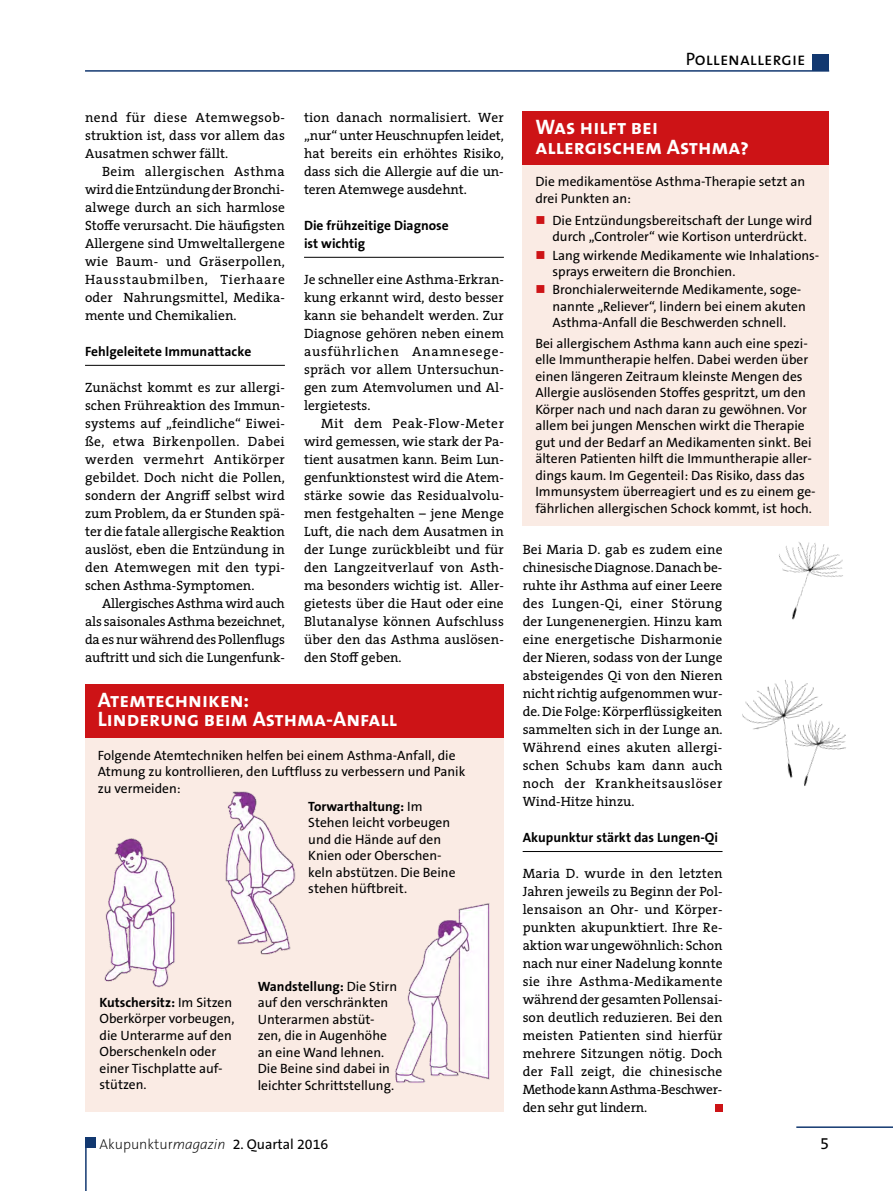
<style>
.page{position:relative;width:893px;height:1191px;background:#fff}
.page>*{position:absolute;margin:0;border:0;box-sizing:border-box;transform-origin:0 0}
.t1{font:700 21px/19.5px "Aku Mag Caps";color:#fff}
.t2{font:18px "Aku Mag Caps";color:#000}
.t3{font:16.5px "The Sans B5 Plain";color:#000}
.t4{font:14.25px "The Sans B5 Plain";color:#000}
.t5{font:13.5px/18px "The Serif";letter-spacing:.005em;color:#000;text-align:justify}
.t6{font:13.5px/16.5px "The Sans B5 Plain";color:#000}
.t7{font:700 13.5px/18px "The Sans B7";color:#000}
.s1{font-family:"The Sans B5 Plain";font-weight:400}
.s2{font-family:"The Sans B2";font-weight:200}
.s3{font-family:"The Sans B2";font-weight:200;font-style:italic}
</style>
<div class="page">
<hr style="left:85px;top:70px;width:744px;height:2px;background:#123870">
<div style="left:812px;top:54px;width:17px;height:17px;background:#123870"></div>
<hr style="left:796px;top:1126px;width:97px;height:2px;background:#123870">
<hr style="left:85px;top:1138px;width:2px;height:53px;background:#123870">
<div style="left:85px;top:1137px;width:11px;height:10px;background:#123870"></div>
<hr style="left:85px;top:365px;width:200px;height:1px;background:#000">
<hr style="left:304px;top:257px;width:200px;height:1px;background:#000">
<hr style="left:523px;top:851px;width:199px;height:1px;background:#000">
<div style="left:715px;top:1104px;width:7px;height:8px;background:#cd1316"></div>
<div style="left:523px;top:164px;width:306px;height:361px;background:#faebe4"></div>
<div style="left:523px;top:111px;width:306px;height:54px;background:#cd1316"></div>
<div style="left:85px;top:737px;width:419px;height:375px;background:#faebe4"></div>
<div style="left:85px;top:684px;width:419px;height:53px;background:#cd1316"></div>
<img style="left:104px;top:838px;width:72px;height:150px">
<img style="left:225px;top:791px;width:71px;height:164px">
<img style="left:395px;top:903px;width:95px;height:180px">
<img style="left:778px;top:542px;width:65px;height:78px">
<img style="left:742px;top:680px;width:104px;height:106px">
<p class="t5" style="left:85px;top:108px;width:201px">nend für diese Atemwegsob&shy;struktion ist, dass vor allem das Ausatmen schwer fällt.</p>
<p class="t5" style="left:85px;top:162px;width:201px;text-indent:17px">Beim allergischen Asthma wird die Entzündung der Bronchi&shy;alwege durch an sich harmlose Stoffe verursacht. Die häufigsten Allergene sind Umweltallergene wie Baum- und Gräserpollen, Hausstaubmilben, Tierhaare oder Nahrungsmittel, Medika&shy;mente und Chemikalien.</p>
<p class="t7" style="left:85px;top:342px;width:168px">Fehlgeleitete Immunattacke</p>
<p class="t5" style="left:85px;top:378px;width:201px">Zunächst kommt es zur allergi&shy;schen Frühreaktion des Immun&shy;systems auf „feindliche“ Eiwei&shy;ße, etwa Birkenpollen. Dabei werden vermehrt Antikörper gebildet. Doch nicht die Pollen, sondern der Angriff selbst wird zum Problem, da er Stunden spä&shy;ter die fatale allergische Reaktion auslöst, eben die Entzündung in den Atemwegen mit den typi&shy;schen Asthma-Symptomen.</p>
<p class="t5" style="left:85px;top:594px;width:201px;text-indent:17px">Allergisches Asthma wird auch als saisonales Asthma bezeichnet, da es nur während des Pollenflugs auftritt und sich die Lungenfunk-</p>
<p class="t5" style="left:304px;top:108px;width:201px">tion danach normalisiert. Wer „nur“ unter Heuschnupfen leidet, hat bereits ein erhöhtes Risiko, dass sich die Allergie auf die un&shy;teren Atemwege ausdehnt.</p>
<p class="t7" style="left:304px;top:216px;width:146px">Die frühzeitige Diagnose ist wichtig</p>
<p class="t5" style="left:304px;top:270px;width:201px">Je schneller eine Asthma-Erkran&shy;kung erkannt wird, desto besser kann sie behandelt werden. Zur Diagnose gehören neben einem ausführlichen Anamnesege&shy;spräch vor allem Untersuchun&shy;gen zum Atemvolumen und Al&shy;lergietests.</p>
<p class="t5" style="left:304px;top:414px;width:201px;text-indent:17px">Mit dem Peak-Flow-Meter wird gemessen, wie stark der Pa&shy;tient ausatmen kann. Beim Lun&shy;genfunktionstest wird die Atem&shy;stärke sowie das Residualvolu&shy;men festgehalten – jene Menge Luft, die nach dem Ausatmen in der Lunge zurückbleibt und für den Langzeitverlauf von Asth&shy;ma besonders wichtig ist. Aller&shy;gietests über die Haut oder eine Blutanalyse können Aufschluss über den das Asthma auslösen&shy;den Stoff geben.</p>
<h1 class="t1" style="left:98px;top:689px;width:301px">Atemtechniken:<br>Linderung beim Asthma-Anfall</h1>
<p class="t6" style="left:98px;top:747px;width:369px">Folgende Atemtechniken helfen bei einem Asthma-Anfall, die<br>Atmung zu kontrollieren, den Luftfluss zu verbessern und Panik zu vermeiden:</p>
<p class="t7" style="left:308px;top:797px;width:116px">Torwarthaltung: <span class="s1">Im</span></p>
<p class="t6" style="left:308px;top:814px;width:149px">Stehen leicht vorbeugen und die Hände auf den<br>Knien oder Oberschen&shy;keln abstützen. Die Beine stehen hüftbreit.</p>
<p class="t7" style="left:100px;top:993px;width:134px">Kutschersitz: <span class="s1">Im Sitzen</span></p>
<p class="t6" style="left:100px;top:1011px;width:136px">Oberkörper vorbeugen, die Unterarme auf den<br>Oberschenkeln oder einer Tischplatte auf&shy;stützen.</p>
<p class="t7" style="left:258px;top:977px;width:141px">Wandstellung: <span class="s1">Die Stirn</span></p>
<p class="t6" style="left:258px;top:994px;width:138px">auf den verschränkten<br>Unterarmen abstüt&shy;zen, die in Augenhöhe an eine Wand lehnen.<br>Die Beine sind dabei in leichter Schrittstellung.</p>
<h2 class="t2" style="left:686px;top:43px;width:121px">Pollenallergie</h2>
<h1 class="t1" style="left:535px;top:117px;width:215px">Was hilft bei allergischem Asthma?</h1>
<p class="t6" style="left:535px;top:174px;width:271px">Die medikamentöse Asthma-Therapie setzt an drei Punkten an:</p>
<p class="t6" style="left:552px;top:213px;width:261px">Die Entzündungsbereitschaft der Lunge wird durch „Controler“ wie Kortison unterdrückt.</p>
<p class="t6" style="left:552px;top:247px;width:268px">Lang wirkende Medikamente wie Inhalations&shy;sprays erweitern die Bronchien.</p>
<p class="t6" style="left:552px;top:282px;width:255px">Bronchialerweiternde Medikamente, soge&shy;nannte „Reliever“, lindern bei einem akuten<br>Asthma-Anfall die Beschwerden schnell.</p>
<p class="t6" style="left:535px;top:335px;width:282px">Bei allergischem Asthma kann auch eine spezi&shy;elle Immuntherapie helfen. Dabei werden über einen längeren Zeitraum kleinste Mengen des Allergie auslösenden Stoffes gespritzt, um den Körper nach und nach daran zu gewöhnen. Vor allem bei jungen Menschen wirkt die Therapie gut und der Bedarf an Medikamenten sinkt. Bei älteren Patienten hilft die Immuntherapie aller&shy;dings kaum. Im Gegenteil: Das Risiko, dass das Immunsystem überreagiert und es zu einem ge&shy;fährlichen allergischen Schock kommt, ist hoch.</p>
<p class="t5" style="left:523px;top:540px;width:201px">Bei Maria D. gab es zudem eine chinesische Diagnose. Danach be&shy;ruhte ihr Asthma auf einer Leere des Lungen-Qi, einer Störung der Lungenenergien. Hinzu kam eine energetische Disharmonie der Nieren, sodass von der Lunge absteigendes Qi von den Nieren nicht richtig aufgenommen wur&shy;de. Die Folge: Körperflüssigkeiten sammelten sich in der Lunge an.<br>Während eines akuten allergi&shy;schen Schubs kam dann auch noch der Krankheitsauslöser Wind-Hitze hinzu.</p>
<p class="t7" style="left:523px;top:828px;width:197px">Akupunktur stärkt das Lungen-Qi</p>
<p class="t5" style="left:523px;top:864px;width:201px">Maria D. wurde in den letzten Jahren jeweils zu Beginn der Pol&shy;lensaison an Ohr- und Körper&shy;punkten akupunktiert. Ihre Re&shy;aktion war ungewöhnlich: Schon nach nur einer Nadelung konnte sie ihre Asthma-Medikamente während der gesamten Pollensai&shy;son deutlich reduzieren. Bei den meisten Patienten sind hierfür mehrere Sitzungen nötig. Doch der Fall zeigt, die chinesische Methode kann Asthma-Beschwer&shy;den sehr gut lindern.</p>
<p class="t4" style="left:100px;top:1136px;width:230px"><span class="s2">Akupunktur</span><span class="s3">magazin</span> 2. Quartal 2016</p>
<p class="t3" style="left:820px;top:1134px;width:11px">5</p>
</div>
